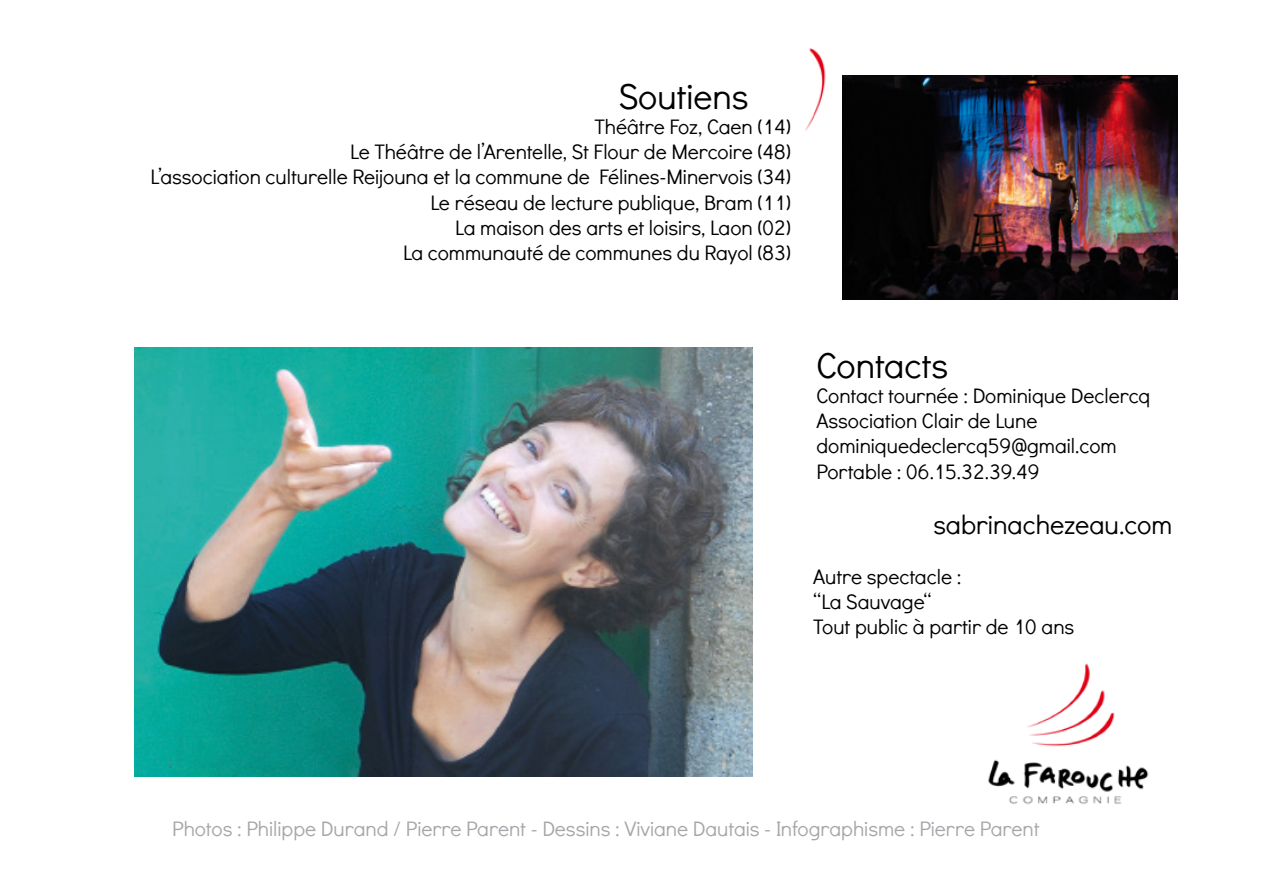
<style>
.page{position:relative;width:1263px;height:893px;background:#fff}
.page>*{position:absolute;margin:0;border:0;box-sizing:border-box;transform-origin:0 0}
.t1{font:36px "Didact Gothic";color:#000}
.t2{font:27px "Didact Gothic";color:#000}
.t3{font:21px/25.2px "Didact Gothic";color:#000}
.t4{font:21px "Didact Gothic";color:#a5a7aa}
</style>
<div class="page">
<img style="left:134px;top:348px;width:619px;height:428px">
<img style="left:842px;top:75px;width:336px;height:225px">
<img style="left:988px;top:663px;width:161px;height:141px">
<img style="left:805px;top:48px;width:21px;height:83px">
<p class="t1" style="left:619px;top:71px;width:131px">Soutiens</p>
<p class="t3" style="left:595px;top:113px;width:198px">Théâtre Foz, Caen (14)</p>
<p class="t3" style="left:350px;top:138px;width:442px">Le Théâtre de l’Arentelle, St Flour de Mercoire (48)</p>
<p class="t3" style="left:150px;top:164px;width:642px">L’association culturelle Reijouna et la commune de Félines-Minervois (34)</p>
<p class="t3" style="left:430px;top:189px;width:362px">Le réseau de lecture publique, Bram (11)</p>
<p class="t3" style="left:455px;top:214px;width:337px">La maison des arts et loisirs, Laon (02)</p>
<p class="t3" style="left:403px;top:239px;width:389px">La communauté de communes du Rayol (83)</p>
<p class="t1" style="left:816px;top:340px;width:133px">Contacts</p>
<p class="t3" style="left:816px;top:382px;width:335px">Contact tournée : Dominique Declercq</p>
<p class="t3" style="left:816px;top:407px;width:222px">Association Clair de Lune</p>
<p class="t3" style="left:816px;top:433px;width:302px">dominiquedeclercq59@gmail.com</p>
<p class="t3" style="left:816px;top:458px;width:225px">Portable : 06.15.32.39.49</p>
<p class="t2" style="left:933px;top:506px;width:240px">sabrinachezeau.com</p>
<p class="t3" style="left:813px;top:563px;width:263px">Autre spectacle :<br>“La Sauvage“<br>Tout public à partir de 10 ans</p>
<p class="t4" style="left:172px;top:814px;width:869px">Photos : Philippe Durand / Pierre Parent - Dessins : Viviane Dautais - Infographisme : Pierre Parent</p>
</div>
